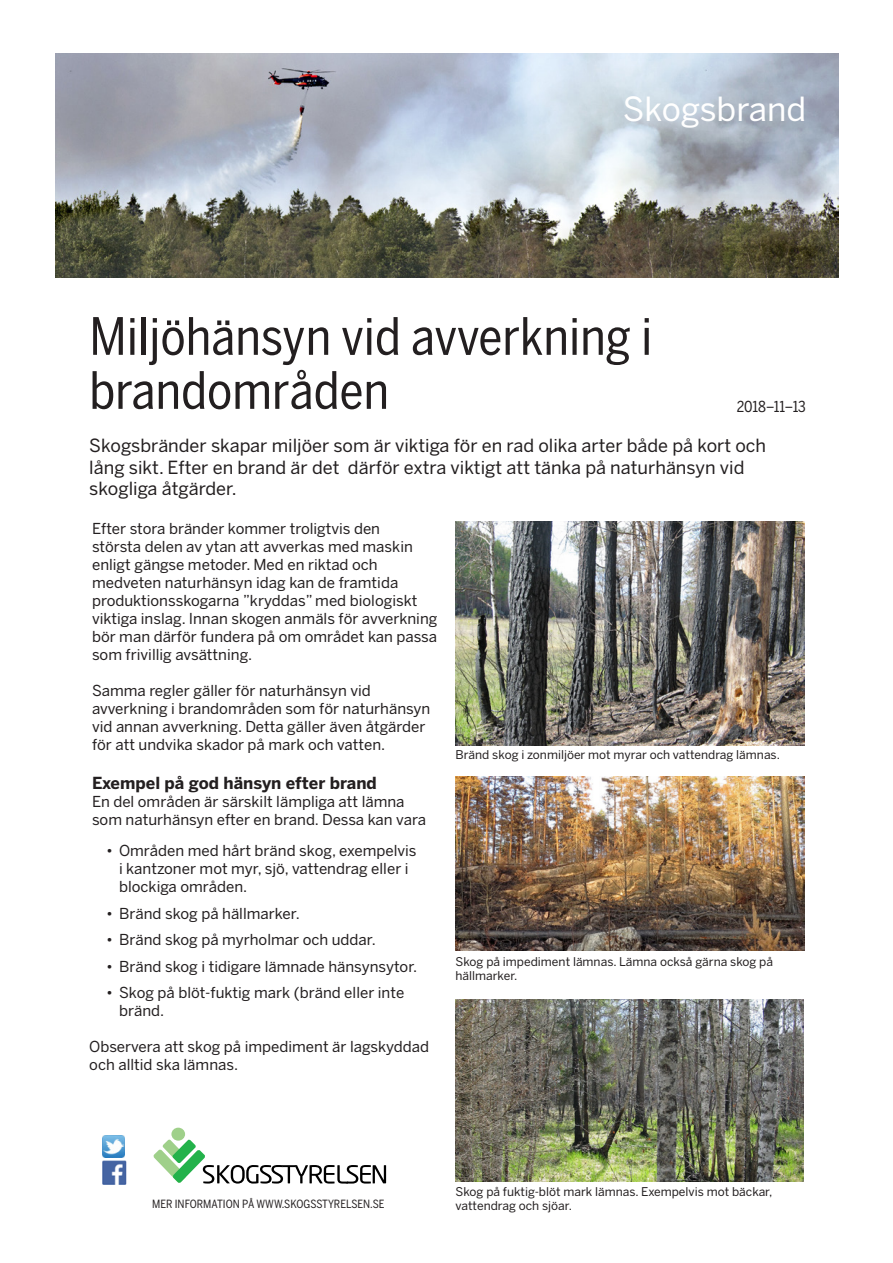
<style>
.page{position:relative;width:893px;height:1263px;background:#fff}
.page>*{position:absolute;margin:0;border:0;box-sizing:border-box;transform-origin:0 0}
.t1{font:51px/54px "Benton Sans Cond";color:#231f20}
.t2{font:33px "Benton Sans";color:#fff}
.t3{font:18px/21.6px "Benton Sans";color:#231f20}
.t4{font:700 16.5px "Benton Sans";color:#231f20}
.t5{font:15px/18px "Benton Sans";color:#231f20}
.t6{font:15px "Benton Sans Cond";letter-spacing:-.005em;color:#231f20}
.t7{font:12px/14.4px "Benton Sans";color:#231f20}
.t8{font:11.25px "Benton Sans Cond";color:#231f20}
</style>
<div class="page">
<img style="left:55px;top:54px;width:784px;height:223px">
<div style="left:171px;top:1128px;width:14px;height:13px;background:#9fd08a;border-radius:50%"></div>
<svg style="left:153px;top:1139px;width:233px;height:44px"></svg>
<img style="left:103px;top:1136px;width:21px;height:21px">
<img style="left:103px;top:1161px;width:23px;height:23px">
<img style="left:455px;top:522px;width:350px;height:223px">
<img style="left:455px;top:776px;width:350px;height:174px">
<img style="left:455px;top:999px;width:349px;height:182px">
<h2 class="t2" style="left:623px;top:89px;width:185px">Skogsbrand</h2>
<h1 class="t1" style="left:89px;top:309px;width:564px">Miljöhänsyn vid avverkning i brandområden</h1>
<p class="t6" style="left:737px;top:397px;width:71px">2018–11–13</p>
<p class="t3" style="left:89px;top:435px;width:678px">Skogsbränder skapar miljöer som är viktiga för en rad olika arter både på kort och lång sikt. Efter en brand är det därför extra viktigt att tänka på naturhänsyn vid skogliga åtgärder.</p>
<p class="t5" style="left:92px;top:519px;width:347px">Efter stora bränder kommer troligtvis den<br>största delen av ytan att avverkas med maskin enligt gängse metoder. Med en riktad och medveten naturhänsyn idag kan de framtida produktionsskogarna ”kryddas” med biologiskt viktiga inslag. Innan skogen anmäls för avverkning bör man därför fundera på om området kan passa som frivillig avsättning.</p>
<p class="t5" style="left:92px;top:681px;width:340px">Samma regler gäller för naturhänsyn vid avverkning i brandområden som för naturhänsyn vid annan avverkning. Detta gäller även åtgärder för att undvika skador på mark och vatten.</p>
<p class="t4" style="left:92px;top:773px;width:286px">Exempel på god hänsyn efter brand</p>
<p class="t5" style="left:92px;top:793px;width:335px">En del områden är särskilt lämpliga att lämna som naturhänsyn efter en brand. Dessa kan vara</p>
<p class="t5" style="left:119px;top:841px;width:299px;text-indent:-13px">• Områden med hårt bränd skog, exempelvis i kantzoner mot myr, sjö, vattendrag eller i blockiga områden.</p>
<p class="t5" style="left:106px;top:904px;width:195px">• Bränd skog på hällmarker.</p>
<p class="t5" style="left:106px;top:930px;width:271px">• Bränd skog på myrholmar och uddar.</p>
<p class="t5" style="left:106px;top:957px;width:312px">• Bränd skog i tidigare lämnade hänsynsytor.</p>
<p class="t5" style="left:119px;top:983px;width:287px;text-indent:-13px">• Skog på blöt-fuktig mark (bränd eller inte bränd.</p>
<p class="t5" style="left:89px;top:1037px;width:341px">Observera att skog på impediment är lagskyddad och alltid ska lämnas.</p>
<p class="t7" style="left:455px;top:748px;width:326px">Bränd skog i zonmiljöer mot myrar och vattendrag lämnas.</p>
<p class="t7" style="left:455px;top:954px;width:319px">Skog på impediment lämnas. Lämna också gärna skog på hällmarker.</p>
<p class="t8" style="left:152px;top:1197px;width:234px">MER INFORMATION PÅ WWW.SKOGSSTYRELSEN.SE</p>
<p class="t7" style="left:455px;top:1184px;width:318px">Skog på fuktig-blöt mark lämnas. Exempelvis mot bäckar, vattendrag och sjöar.</p>
</div>
